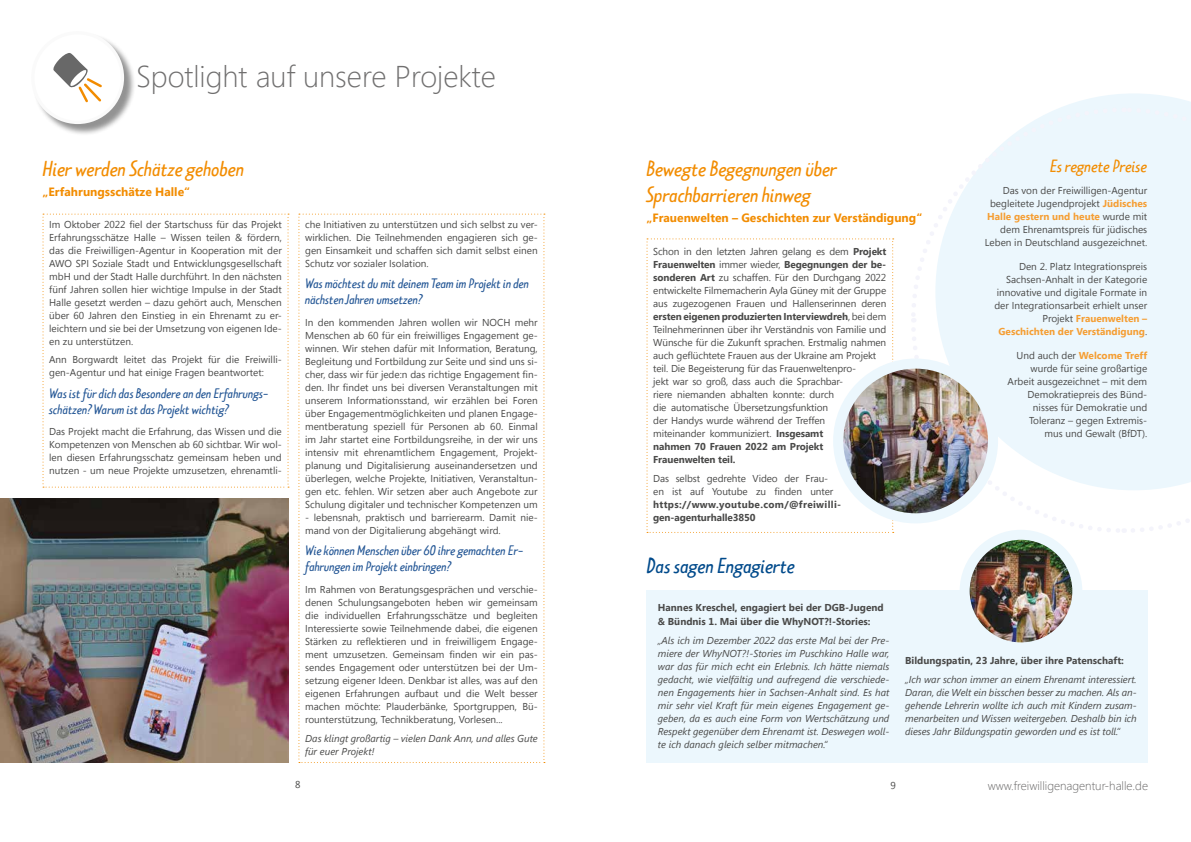
<style>
.page{position:relative;width:1191px;height:842px;background:#fff}
.page>*{position:absolute;margin:0;border:0;box-sizing:border-box;transform-origin:0 0}
.t1{font:300 30px "Segoe UI";color:#706f6f}
.t2{font:italic 22px/26px "Limes Sans";color:#f28c00}
.t3{font:italic 22px "Limes Sans";color:#004a8b}
.t4{font:italic 18px "Limes Sans";color:#f28c00}
.t5{font:italic 14px/16px "Limes Sans";color:#235695}
.t6{font:700 12px "Segoe UI";color:#f28c00}
.t7{font:300 12px "Segoe UI";color:#646363}
.t8{font:10px/13px "Segoe UI";color:#4a4a49;text-align:justify}
.t9{font:italic 10px/13px "Segoe UI";color:#4a4a49;text-align:justify}
.t10{font:700 10px/14px "Segoe UI";color:#4a4a49}
.t11{font:700 10px/13px "Segoe UI";letter-spacing:.03em;color:#4a4a49}
.s1{font-weight:700}
.s2{font-weight:700;color:#f59e33}
</style>
<div class="page">
<svg style="left:938px;top:93px;width:253px;height:232px;fill:#ecf7fd"></svg>
<svg style="left:912px;top:105px;width:207px;height:215px"></svg>
<svg style="left:912px;top:325px;width:211px;height:209px"></svg>
<svg style="left:1123px;top:105px;width:68px;height:427px;background:#edf7fd"></svg>
<div style="left:646px;top:590px;width:502px;height:173px;background:#ecf7fd"></div>
<svg style="left:43px;top:214px;width:246px;height:274px"></svg>
<svg style="left:646px;top:238px;width:247px;height:295px"></svg>
<svg style="left:298px;top:214px;width:247px;height:549px"></svg>
<img style="left:0;top:499px;width:288px;height:264px">
<img style="left:838px;top:364px;width:155px;height:154px;border-radius:77px">
<div style="left:833px;top:358px;width:165px;height:165px;border:10px solid #ecf7fd;border-radius:50%"></div>
<img style="left:964px;top:535px;width:113px;height:112px;border-radius:56px">
<div style="left:959px;top:530px;width:123px;height:122px;border:10px solid #ecf7fd;border-radius:50%"></div>
<div style="left:33px;top:33px;width:103px;height:103px;background:#000;opacity:.43"></div>
<div style="left:33px;top:33px;width:89px;height:89px;background:#fff;border-radius:50%"></div>
<div style="left:31px;top:31px;width:93px;height:93px;border:3px solid #fafafa;border-radius:50%"></div>
<svg style="left:53px;top:53px;width:49px;height:50px"></svg>
<h1 class="t1" style="left:136px;top:52px;width:361px">Spotlight auf unsere Projekte</h1>
<h2 class="t2" style="left:43px;top:155px;width:203px">Hier werden Schätze gehoben</h2>
<p class="t6" style="left:43px;top:183px;width:149px">„Erfahrungsschätze Halle“</p>
<p class="t8" style="left:49px;top:217px;width:234px">Im Oktober 2022 fiel der Startschuss für das Projekt Erfahrungsschätze Halle – Wissen teilen &amp; fördern, das die Freiwilligen-Agentur in Kooperation mit der AWO SPI Soziale Stadt und Entwicklungsgesellschaft mbH und der Stadt Halle durchführt. In den nächsten fünf Jahren sollen hier wichtige Impulse in der Stadt Halle gesetzt werden – dazu gehört auch, Menschen über 60 Jahren den Einstieg in ein Ehrenamt zu er&shy;leichtern und sie bei der Umsetzung von eigenen Ide&shy;en zu unterstützen.</p>
<p class="t8" style="left:49px;top:353px;width:234px">Ann Borgwardt leitet das Projekt für die Freiwilli&shy;gen-Agentur und hat einige Fragen beantwortet:</p>
<h3 class="t5" style="left:49px;top:385px;width:221px">Was ist für dich das Besondere an den Erfahrungs&shy;schätzen? Warum ist das Projekt wichtig?</h3>
<p class="t8" style="left:49px;top:425px;width:234px">Das Projekt macht die Erfahrung, das Wissen und die Kompetenzen von Menschen ab 60 sichtbar. Wir wol&shy;len diesen Erfahrungsschatz gemeinsam heben und nutzen - um neue Projekte umzusetzen, ehrenamtli-</p>
<p class="t8" style="left:305px;top:217px;width:234px">che Initiativen zu unterstützen und sich selbst zu ver&shy;wirklichen. Die Teilnehmenden engagieren sich ge&shy;gen Einsamkeit und schaffen sich damit selbst einen Schutz vor sozialer Isolation.</p>
<h3 class="t5" style="left:305px;top:276px;width:225px">Was möchtest du mit deinem Team im Projekt in den nächsten Jahren umsetzen?</h3>
<p class="t8" style="left:305px;top:315px;width:234px">In den kommenden Jahren wollen wir NOCH mehr Menschen ab 60 für ein freiwilliges Engagement ge&shy;winnen. Wir stehen dafür mit Information, Beratung, Begleitung und Fortbildung zur Seite und sind uns si&shy;cher, dass wir für jede:n das richtige Engagement fin&shy;den. Ihr findet uns bei diversen Veranstaltungen mit unserem Informationsstand, wir erzählen bei Foren über Engagementmöglichkeiten und planen Engage&shy;mentberatung speziell für Personen ab 60. Einmal im Jahr startet eine Fortbildungsreihe, in der wir uns intensiv mit ehrenamtlichem Engagement, Projekt&shy;planung und Digitalisierung auseinandersetzen und überlegen, welche Projekte, Initiativen, Veranstaltun&shy;gen etc. fehlen. Wir setzen aber auch Angebote zur Schulung digitaler und technischer Kompetenzen um</p>
<p class="t8" style="left:305px;top:510px;width:234px">- lebensnah, praktisch und barrierearm. Damit nie&shy;mand von der Digitalierung abgehängt wird.</p>
<h3 class="t5" style="left:305px;top:543px;width:220px">Wie können Menschen über 60 ihre gemachten Er&shy;fahrungen im Projekt einbringen?</h3>
<p class="t8" style="left:305px;top:583px;width:234px">Im Rahmen von Beratungsgesprächen und verschie&shy;denen Schulungsangeboten heben wir gemeinsam die individuellen Erfahrungsschätze und begleiten Interessierte sowie Teilnehmende dabei, die eigenen Stärken zu reflektieren und in freiwilligem Engage&shy;ment umzusetzen. Gemeinsam finden wir ein pas&shy;sendes Engagement oder unterstützen bei der Um&shy;setzung eigener Ideen. Denkbar ist alles, was auf den eigenen Erfahrungen aufbaut und die Welt besser machen möchte: Plauderbänke, Sportgruppen, Bü&shy;rounterstützung, Technikberatung, Vorlesen...</p>
<p class="t9" style="left:305px;top:731px;width:234px">Das klingt großartig – vielen Dank Ann, und alles Gute für euer Projekt!</p>
<h2 class="t2" style="left:646px;top:155px;width:192px">Bewegte Begegnungen über<br>Sprachbarrieren hinweg</h2>
<p class="t6" style="left:646px;top:209px;width:277px">„Frauenwelten – Geschichten zur Verständigung“</p>
<p class="t8" style="left:653px;top:245px;width:235px;text-align:left">Schon in den letzten Jahren gelang es dem <span class="s1">Projekt Frauenwelten</span> immer wieder, <span class="s1">Begegnungen der be&shy;sonderen Art</span> zu schaffen. Für den Durchgang 2022 entwickelte Filmemacherin Ayla Güney mit der Gruppe aus zugezogenen Frauen und Hallenserinnen deren <span class="s1">ersten eigenen produzierten Interviewdreh</span>, bei dem Teilnehmerinnen über ihr Verständnis von Familie und Wünsche für die Zukunft sprachen. Erstmalig nahmen auch geflüchtete Frauen aus der Ukraine am Projekt teil. Die Begeisterung für das Frauenweltenpro-<br>jekt war so groß, dass auch die Sprachbar-<br>riere niemanden abhalten konnte: durch<br>die automatische Übersetzungsfunktion<br>der Handys wurde während der Treffen<br>miteinander kommuniziert. <span class="s1">Insgesamt<br>nahmen 70 Frauen 2022 am Projekt Frauenwelten teil.</span></p>
<p class="t8" style="left:653px;top:472px;width:182px">Das selbst gedrehte Video der Frau&shy;en ist auf Youtube zu finden unter</p>
<p class="t11" style="left:653px;top:497px;width:189px">https://www.youtube.com/@freiwilli&shy;gen-agenturhalle3850</p>
<h2 class="t3" style="left:646px;top:552px;width:150px">Das sagen Engagierte</h2>
<h3 class="t4" style="left:1050px;top:154px;width:99px">Es regnete Preise</h3>
<p class="t8" style="left:984px;top:183px;width:164px;text-align:right">Das von der Freiwilligen-Agentur begleitete Jugendprojekt <span class="s2">Jüdisches Halle gestern und heute</span> wurde mit dem Ehrenamtspreis für jüdisches Leben in Deutschland ausgezeichnet.</p>
<p class="t8" style="left:994px;top:260px;width:154px;text-align:right">Den 2. Platz Integrationspreis<br>Sachsen-Anhalt in der Kategorie innovative und digitale Formate in der Integrationsarbeit erhielt unser<br>Projekt <span class="s2">Frauenwelten –<br>Geschichten der Verständigung</span>.</p>
<p class="t8" style="left:1007px;top:349px;width:141px;text-align:right">Und auch der <span class="s2">Welcome Treff </span>wurde für seine großartige<br>Arbeit ausgezeichnet – mit dem<br>Demokratiepreis des Bünd&shy;nisses für Demokratie und<br>Toleranz – gegen Extremis-<br>mus und Gewalt (BfDT).</p>
<p class="t10" style="left:658px;top:600px;width:227px">Hannes Kreschel, engagiert bei der DGB-Jugend &amp; Bündnis 1. Mai über die WhyNOT?!-Stories:</p>
<p class="t9" style="left:658px;top:633px;width:233px">„Als ich im Dezember 2022 das erste Mal bei der Pre&shy;miere der WhyNOT?!-Stories im Puschkino Halle war, war das für mich echt ein Erlebnis. Ich hätte niemals gedacht, wie vielfältig und aufregend die verschiede&shy;nen Engagements hier in Sachsen-Anhalt sind. Es hat mir sehr viel Kraft für mein eigenes Engagement ge&shy;geben, da es auch eine Form von Wertschätzung und Respekt gegenüber dem Ehrenamt ist. Deswegen woll&shy;te ich danach gleich selber mitmachen.“</p>
<p class="t10" style="left:905px;top:653px;width:220px">Bildungspatin, 23 Jahre, über ihre Patenschaft:</p>
<p class="t9" style="left:905px;top:672px;width:233px">„Ich war schon immer an einem Ehrenamt interessiert.<br>Daran, die Welt ein bisschen besser zu machen. Als an&shy;gehende Lehrerin wollte ich auch mit Kindern zusam&shy;menarbeiten und Wissen weitergeben. Deshalb bin ich dieses Jahr Bildungspatin geworden und es ist toll.“</p>
<p class="t8" style="left:295px;top:778px;width:7px">8</p>
<p class="t8" style="left:890px;top:779px;width:7px">9</p>
<p class="t7" style="left:987px;top:776px;width:162px">www.freiwilligenagentur-halle.de</p>
</div>
